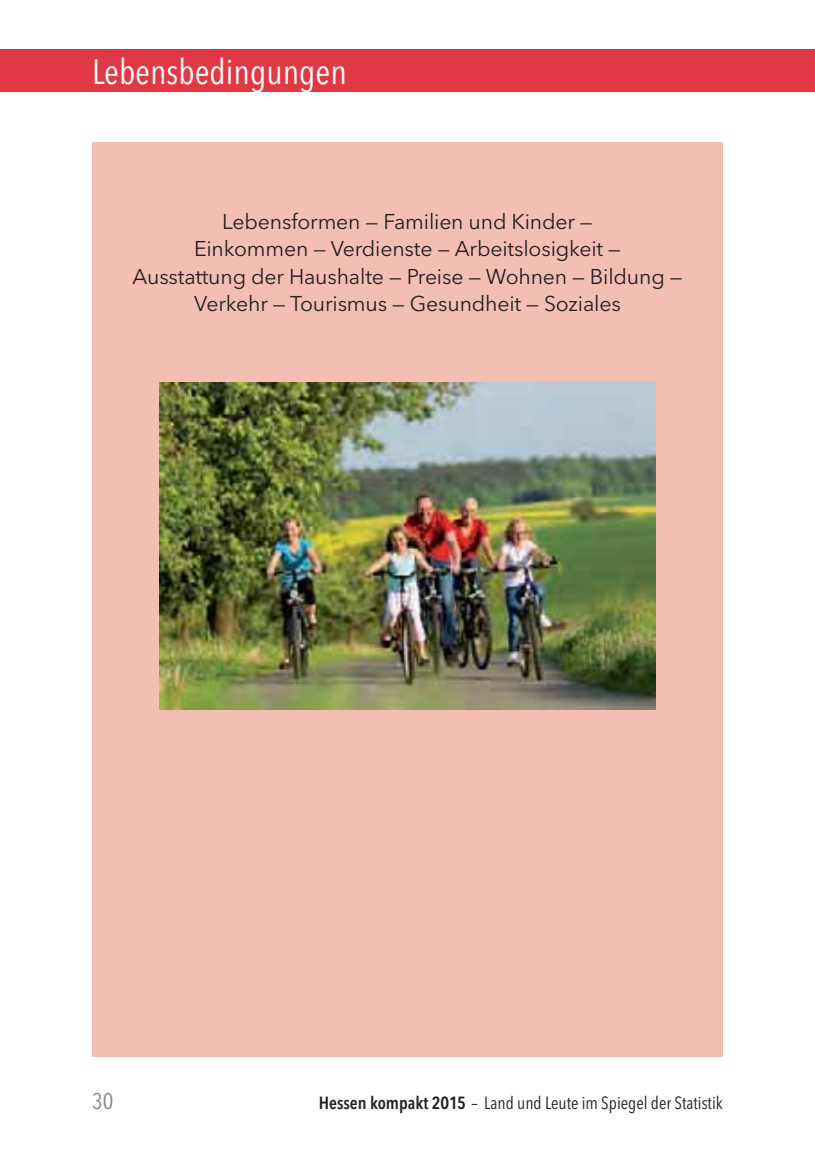
<style>
.page{position:relative;width:815px;height:1170px;background:#fff}
.page>*{position:absolute;margin:0;border:0;box-sizing:border-box;transform-origin:0 0}
.t1{font:condensed 35px "Avenir Next LT Pro";color:#fff}
.t2{font:condensed 22.5px "Avenir Next LT Pro";color:#808285}
.t3{font:21.25px/27.5px "Avenir Next LT Pro";letter-spacing:-.01em;color:#231f20;text-align:center}
.t4{font:condensed 17.5px "Avenir Next LT Pro";color:#231f20}
.s1{font-weight:600}
</style>
<div class="page">
<div style="left:92px;top:142px;width:631px;height:914px;background:#f4bfb3"></div>
<div style="left:0;top:50px;width:815px;height:42px;background:#e13943"></div>
<img style="left:159px;top:383px;width:497px;height:326px">
<h1 class="t1" style="left:92px;top:54px;width:256px">Lebensbedingungen</h1>
<p class="t3" style="left:132px;top:209px;width:551px">Lebensformen — Familien und Kinder —<br>Einkommen — Verdienste — Arbeitslosigkeit —<br>Ausstattung der Haushalte — Preise — Wohnen — Bildung — Verkehr — Tourismus — Gesundheit — Soziales</p>
<p class="t2" style="left:92px;top:1089px;width:23px">30</p>
<p class="t4" style="left:319px;top:1093px;width:406px"><span class="s1">Hessen kompakt 2015</span> – Land und Leute im Spiegel der Statistik</p>
</div>
